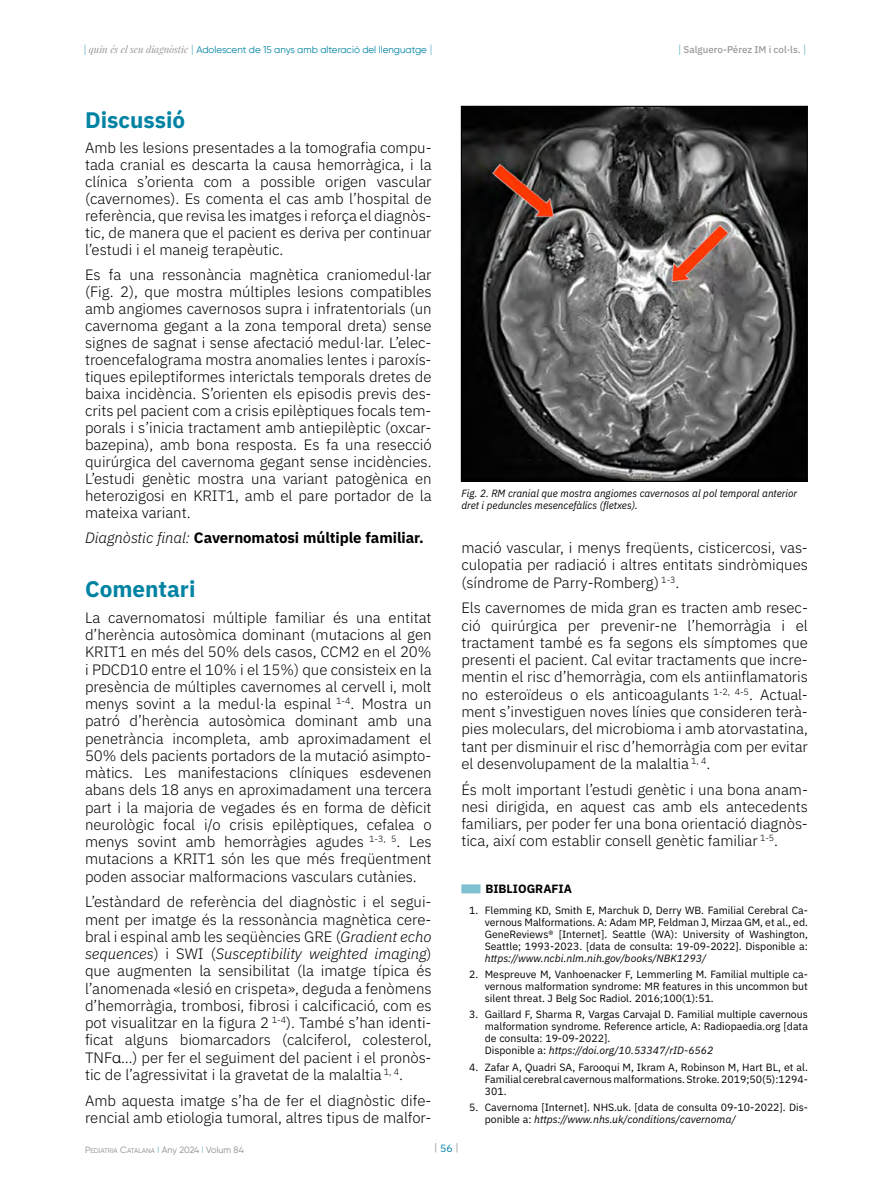
<style>
.page{position:relative;width:893px;height:1191px;background:#fff}
.page>*{position:absolute;margin:0;border:0;box-sizing:border-box;transform-origin:0 0}
.t1{font:700 22.5px "IBM Plex Sans";color:#0083a3}
.t2{font:300 15px/17.2px "IBM Plex Sans";letter-spacing:-.005em;color:#000;text-align:justify}
.t3{font:700 15px "IBM Plex Sans";letter-spacing:-.005em;color:#000}
.t4{font:700 12px "IBM Plex Sans";color:#000}
.t5{font:10.5px/12px "IBM Plex Sans";color:#000;text-align:justify}
.t6{font:italic 10.5px/12px "IBM Plex Sans";color:#000;scale:.95 1}
.t7{font:italic 10.5px "IBM Plex Sans";color:#000}
.t8{font:10.5px "IBM Plex Sans";color:#98989b}
.t9{font:9.75px "Gilroy";color:#0083a3}
.t10{font:500 9.75px "IBM Plex Sans";color:#98989b}
.t11{font:9px "Gilroy";letter-spacing:-.005em;color:#87888a}
.t12{font:6.75px "Gilroy";color:#87888a}
.s1{font-family:"Playfair Display";font-style:italic}
.s2{font-family:"Playfair Display";font-style:italic;color:#98989b}
.s3{font-family:"Playfair Display";font-weight:400;font-style:italic;color:#0083a3}
.s4{font-weight:300;font-style:italic}
.s5{font-style:italic}
.s6{font-family:"Helvetica Neue"}
.s7{font-size:9px}
.s8{color:#0083a3}
.s9{font-style:inherit}
.s10{font-size:6.75px}
.s11{color:#66b5c8}
</style>
<div class="page">
<div style="left:461px;top:884px;width:19px;height:9px;background:#80c1d1"></div>
<img style="left:463px;top:108px;width:343px;height:372px">
<div style="left:461px;top:106px;width:347px;height:376px;border:1px solid #000"></div>
<p class="t9" style="left:83px;top:44px;width:351px"><span class="s1">|</span> <span class="s2">quin és el seu diagnòstic</span> <span class="s1">|</span> Adolescent de 15 anys amb alteració del llenguatge <span class="s1">|</span></p>
<p class="t10" style="left:678px;top:42px;width:130px"><span class="s3">|</span> Salguero-Pérez IM i col·ls. <span class="s3">|</span></p>
<h1 class="t1" style="left:85px;top:102px;width:102px">Discussió</h1>
<p class="t2" style="left:85px;top:138px;width:348px">Amb les lesions presentades a la tomografia compu&shy;tada cranial es descarta la causa hemorràgica, i la clínica s’orienta com a possible origen vascular (cavernomes). Es comenta el cas amb l’hospital de referència, que revisa les imatges i reforça el diagnòs&shy;tic, de manera que el pacient es deriva per continuar l’estudi i el maneig terapèutic.</p>
<p class="t2" style="left:85px;top:265px;width:348px">Es fa una ressonància magnètica craniomedul·lar (Fig. 2), que mostra múltiples lesions compatibles amb angiomes cavernosos supra i infratentorials (un cavernoma gegant a la zona temporal dreta) sense signes de sagnat i sense afectació medul·lar. L’elec&shy;troencefalograma mostra anomalies lentes i paroxís&shy;tiques epileptiformes interictals temporals dretes de baixa incidència. S’orienten els episodis previs des&shy;crits pel pacient com a crisis epilèptiques focals tem&shy;porals i s’inicia tractament amb antiepilèptic (oxcar&shy;bazepina), amb bona resposta. Es fa una resecció quirúrgica del cavernoma gegant sense incidències.<br>L’estudi genètic mostra una variant patogènica en heterozigosi en KRIT1, amb el pare portador de la mateixa variant.</p>
<p class="t3" style="left:85px;top:526px;width:340px"><span class="s4">Diagnòstic final:</span> Cavernomatosi múltiple familiar.</p>
<h1 class="t1" style="left:85px;top:571px;width:112px">Comentari</h1>
<p class="t2" style="left:85px;top:607px;width:348px">La cavernomatosi múltiple familiar és una entitat d’herència autosòmica dominant (mutacions al gen KRIT1 en més del 50% dels casos, CCM2 en el 20% i PDCD10 entre el 10% i el 15%) que consisteix en la presència de múltiples cavernomes al cervell i, molt menys sovint a la medul·la espinal <sup>1-4</sup>. Mostra un patró d’herència autosòmica dominant amb una penetrància incompleta, amb aproximadament el 50% dels pacients portadors de la mutació asimpto&shy;màtics. Les manifestacions clíniques esdevenen abans dels 18 anys en aproximadament una tercera part i la majoria de vegades és en forma de dèficit neurològic focal i/o crisis epilèptiques, cefalea o menys sovint amb hemorràgies agudes <sup>1-3,</sup> <sup>5</sup>. Les mutacions a KRIT1 són les que més freqüentment poden associar malformacions vasculars cutànies.</p>
<p class="t2" style="left:85px;top:892px;width:348px">L’estàndard de referència del diagnòstic i el segui&shy;ment per imatge és la ressonància magnètica cere&shy;bral i espinal amb les seqüències GRE (<span class="s5">Gradient echo sequences</span>) i SWI (<span class="s5">Susceptibility weighted imaging</span>) que augmenten la sensibilitat (la imatge típica és l’anomenada «lesió en crispeta», deguda a fenòmens d’hemorràgia, trombosi, fibrosi i calcificació, com es pot visualitzar en la figura 2 <sup>1-4</sup>). També s’han identi&shy;ficat alguns biomarcadors (calciferol, colesterol, TNF<span class="s6">α</span>...) per fer el seguiment del pacient i el pronòs&shy;tic de l’agressivitat i la gravetat de la malaltia <sup>1,</sup> <sup>4</sup>.</p>
<p class="t2" style="left:85px;top:1090px;width:348px">Amb aquesta imatge s’ha de fer el diagnòstic dife&shy;rencial amb etiologia tumoral, altres tipus de malfor-</p>
<p class="t6" style="left:461px;top:486px;width:355px">Fig. 2. RM cranial que mostra angiomes cavernosos al pol temporal anterior dret i peduncles mesencefàlics (fletxes).</p>
<p class="t2" style="left:461px;top:538px;width:348px">mació vascular, i menys freqüents, cisticercosi, vas&shy;culopatia per radiació i altres entitats sindròmiques (síndrome de Parry-Romberg) <sup>1-3</sup>.</p>
<p class="t2" style="left:461px;top:598px;width:348px">Els cavernomes de mida gran es tracten amb resec&shy;ció quirúrgica per prevenir-ne l’hemorràgia i el tractament també es fa segons els símptomes que presenti el pacient. Cal evitar tractaments que incre&shy;mentin el risc d’hemorràgia, com els antiinflamatoris no esteroïdeus o els anticoagulants <sup>1-2,</sup> <sup>4-5</sup>. Actual&shy;ment s’investiguen noves línies que consideren terà&shy;pies moleculars, del microbioma i amb atorvastatina, tant per disminuir el risc d’hemorràgia com per evitar el desenvolupament de la malaltia <sup>1,</sup> <sup>4</sup>.</p>
<p class="t2" style="left:461px;top:779px;width:348px">És molt important l’estudi genètic i una bona anam&shy;nesi dirigida, en aquest cas amb els antecedents familiars, per poder fer una bona orientació diagnòs&shy;tica, així com establir consell genètic familiar <sup>1-5</sup>.</p>
<p class="t4" style="left:485px;top:879px;width:59px">Bibliografia</p>
<p class="t5" style="left:485px;top:903px;width:325px;text-indent:-16px">1. Flemming KD, Smith E, Marchuk D, Derry WB. Familial Cerebral Ca&shy;vernous Malformations. A: Adam MP, Feldman J, Mirzaa GM, et al., ed.<br>GeneReviews® [Internet]. Seattle (WA): University of Washington, Seattle; 1993-2023. [data de consulta: 19-09-2022]. Disponible a:</p>
<p class="t7" style="left:485px;top:950px;width:223px">https://www.ncbi.nlm.nih.gov/books/NBK1293/</p>
<p class="t5" style="left:485px;top:967px;width:325px;text-indent:-16px">2. Mespreuve M, Vanhoenacker F, Lemmerling M. Familial multiple ca&shy;vernous malformation syndrome: MR features in this uncommon but silent threat. J Belg Soc Radiol. 2016;100(1):51.</p>
<p class="t5" style="left:485px;top:1007px;width:325px;text-align:left;text-indent:-16px">3. Gaillard F, Sharma R, Vargas Carvajal D. Familial multiple cavernous malformation syndrome. Reference article, A: Radiopaedia.org [data de consulta: 19-09-2022].<br>Disponible a: <span class="s5">https://doi.org/10.53347/rID-6562</span></p>
<p class="t5" style="left:485px;top:1060px;width:325px;text-indent:-16px">4. Zafar A, Quadri SA, Farooqui M, Ikram A, Robinson M, Hart BL, et al.<br>Familial cerebral cavernous malformations. Stroke. 2019;50(5):1294- 301.</p>
<p class="t5" style="left:485px;top:1100px;width:325px;text-indent:-16px">5. Cavernoma [Internet]. NHS.uk. [data de consulta 09-10-2022]. Dis&shy;ponible a: <span class="s5">https://www.nhs.uk/conditions/cavernoma/</span></p>
<p class="t12" style="left:85px;top:1146px;width:34px"><span class="s7">P</span>EDIATRIA</p>
<p class="t8" style="left:434px;top:1139px;width:26px">|<span class="s8">56</span>|</p>
<p class="t11" style="left:120px;top:1144px;width:125px"><span class="s9">C</span><span class="s10">ATALANA</span> <span class="s11">l</span> Any 2024 <span class="s11">l</span> Volum 84</p>
</div>
